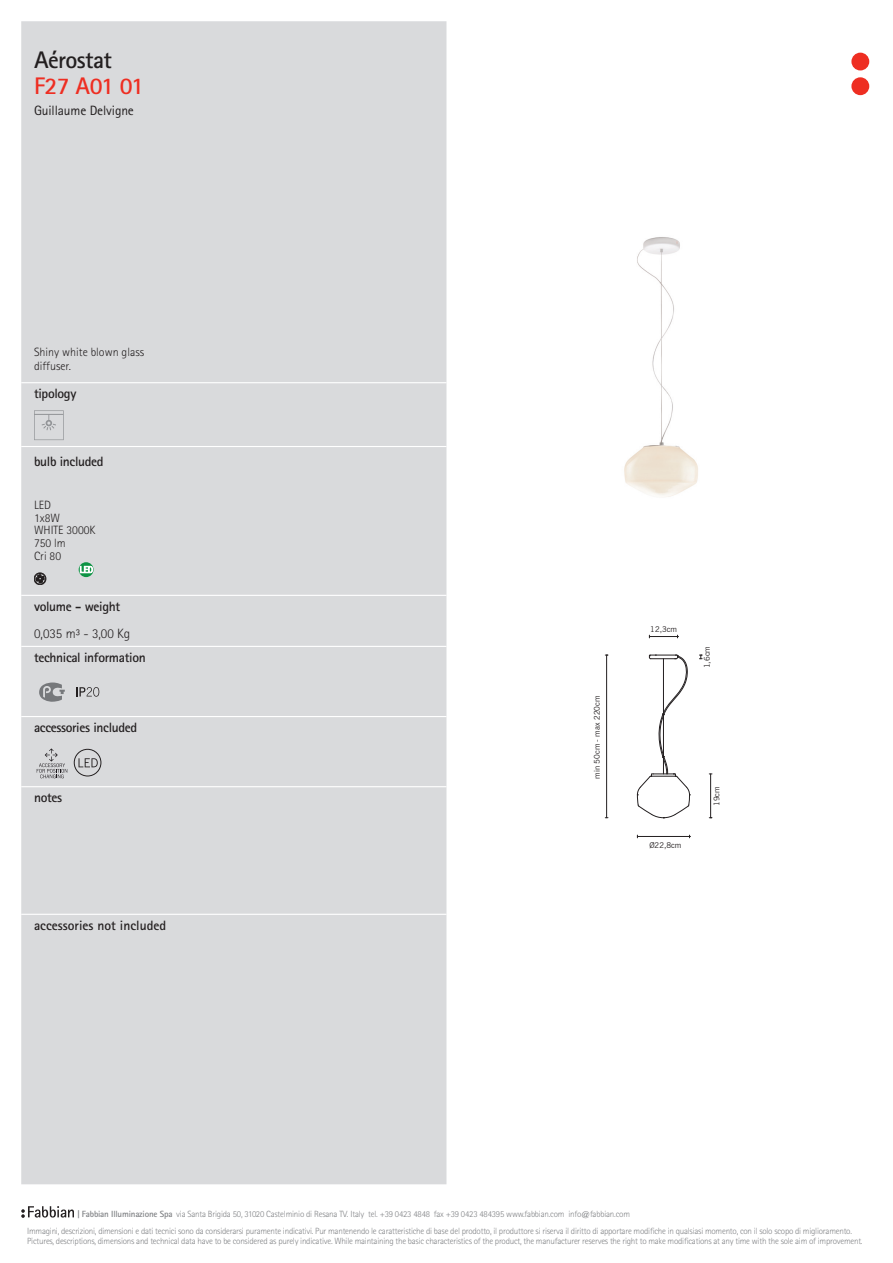
<style>
.page{position:relative;width:893px;height:1263px;background:#fff}
.page>*{position:absolute;margin:0;border:0;box-sizing:border-box;transform-origin:0 0}
.t1{font:700 24px "Rotis Sans Serif Std";letter-spacing:-.025em;color:#231f20}
.t2{font:700 24px "Rotis Sans Serif Std";letter-spacing:-.025em;color:#ee2e22}
.t3{font:700 13.5px "Rotis Sans Serif Std";letter-spacing:-.025em;color:#231f20}
.t4{font:700 13.5px "Rotis Sans Serif Std";color:#231f20}
.t5{font:13.5px "Rotis Sans Serif Std";letter-spacing:-.01em;color:#231f20}
.t6{font:300 13.5px "Rotis Sans Serif Std";color:#231f20}
.t7{font:300 12px/12.8px "Rotis Sans Serif Std";color:#231f20}
.t8{font:300 9px/16.4px "Rotis Sans Serif Std";letter-spacing:-.025em;color:#808285}
.t9{font:7.95px "News Gothic BT";color:#231f20}
.s1{font-weight:700}
</style>
<div class="page">
<div style="left:21px;top:21px;width:425px;height:1163px;background:#d9dadc"></div>
<hr style="left:21px;top:382px;width:425px;height:1px;background:#fff">
<hr style="left:21px;top:446px;width:425px;height:1px;background:#fff">
<hr style="left:21px;top:595px;width:425px;height:1px;background:#fff">
<hr style="left:21px;top:646px;width:425px;height:1px;background:#fff">
<hr style="left:21px;top:716px;width:425px;height:1px;background:#fff">
<hr style="left:21px;top:786px;width:425px;height:1px;background:#fff">
<hr style="left:21px;top:914px;width:425px;height:1px;background:#fff">
<svg style="left:34px;top:410px;width:30px;height:30px"></svg>
<div style="left:34px;top:573px;width:12px;height:12px;border:1px solid #231f20;border-radius:50%"></div>
<div style="left:35px;top:573px;width:10px;height:11px;border:1px solid #231f20;border-radius:50%"></div>
<svg style="left:36px;top:575px;width:8px;height:8px"></svg>
<svg style="left:79px;top:562px;width:15px;height:15px"></svg>
<svg style="left:80px;top:566px;width:13px;height:7px"></svg>
<svg style="left:39px;top:682px;width:26px;height:20px"></svg>
<svg style="left:76px;top:687px;width:23px;height:10px"></svg>
<svg style="left:37px;top:748px;width:30px;height:30px"></svg>
<svg style="left:74px;top:749px;width:27px;height:27px"></svg>
<img style="left:624px;top:237px;width:74px;height:260px">
<hr style="left:606px;top:655px;width:1px;height:163px;background:#231f20">
<svg style="left:649px;top:635px;width:29px;height:3px"></svg>
<hr style="left:710px;top:774px;width:1px;height:44px;background:#231f20">
<hr style="left:637px;top:836px;width:52px;height:1px;background:#231f20">
<svg style="left:637px;top:655px;width:53px;height:163px"></svg>
<svg style="left:21px;top:1206px;width:53px;height:12px"></svg>
<div style="left:851px;top:53px;width:18px;height:17px;background:#ee2e22;border-radius:50%"></div>
<div style="left:851px;top:77px;width:18px;height:18px;background:#ee2e22;border-radius:50%"></div>
<h1 class="t1" style="left:34px;top:45px;width:79px">Aérostat</h1>
<h1 class="t2" style="left:34px;top:70px;width:112px">F27 A01 01</h1>
<h2 class="t5" style="left:34px;top:102px;width:101px">Guillaume Delvigne</h2>
<h3 class="t7" style="left:34px;top:344px;width:112px;line-height:14.4px">Shiny white blown glass diffuser.</h3>
<h2 class="t3" style="left:34px;top:385px;width:44px">tipology</h2>
<h2 class="t3" style="left:34px;top:453px;width:71px">bulb included</h2>
<h3 class="t7" style="left:34px;top:498px;width:63px">LED<br>1x8W<br>WHITE 3000K<br>750 lm<br>Cri 80</h3>
<h2 class="t3" style="left:34px;top:598px;width:88px">volume - weight</h2>
<h2 class="t6" style="left:34px;top:625px;width:98px">0,035 m³ - 3,00 Kg</h2>
<h2 class="t3" style="left:34px;top:649px;width:113px">technical information</h2>
<h2 class="t3" style="left:34px;top:719px;width:105px">accessories included</h2>
<h2 class="t3" style="left:34px;top:789px;width:30px">notes</h2>
<h2 class="t4" style="left:34px;top:917px;width:134px">accessories not included</h2>
<p class="t9" style="left:592px;top:779px;width:84px;rotate:-90deg">min 50cm - max 220cm</p>
<p class="t9" style="left:650px;top:624px;width:28px">12,3cm</p>
<p class="t9" style="left:702px;top:668px;width:24px;rotate:-90deg">1,6cm</p>
<p class="t9" style="left:649px;top:840px;width:34px">Ø22,8cm</p>
<p class="t9" style="left:712px;top:806px;width:21px;rotate:-90deg">19cm</p>
<p class="t8" style="left:27px;top:1206px;width:826px;text-indent:50px"><span class="s1">| Fabbian Illuminazione Spa</span> via Santa Brigida 50, 31020 Castelminio di Resana TV. Italy tel. +39 0423 4848 fax +39 0423 484395 www.fabbian.com info@fabbian.com<br>Immagini, descrizioni, dimensioni e dati tecnici sono da considerarsi puramente indicativi. Pur mantenendo le caratteristiche di base del prodotto, il produttore si riserva il diritto di apportare modifiche in qualsiasi momento, con il solo scopo di miglioramento.</p>
<p class="t8" style="left:27px;top:1233px;width:837px">Pictures, descriptions, dimensions and technical data have to be considered as purely indicative. While maintaining the basic characteristics of the product, the manufacturer reserves the right to make modifications at any time with the sole aim of improvement.</p>
</div>
